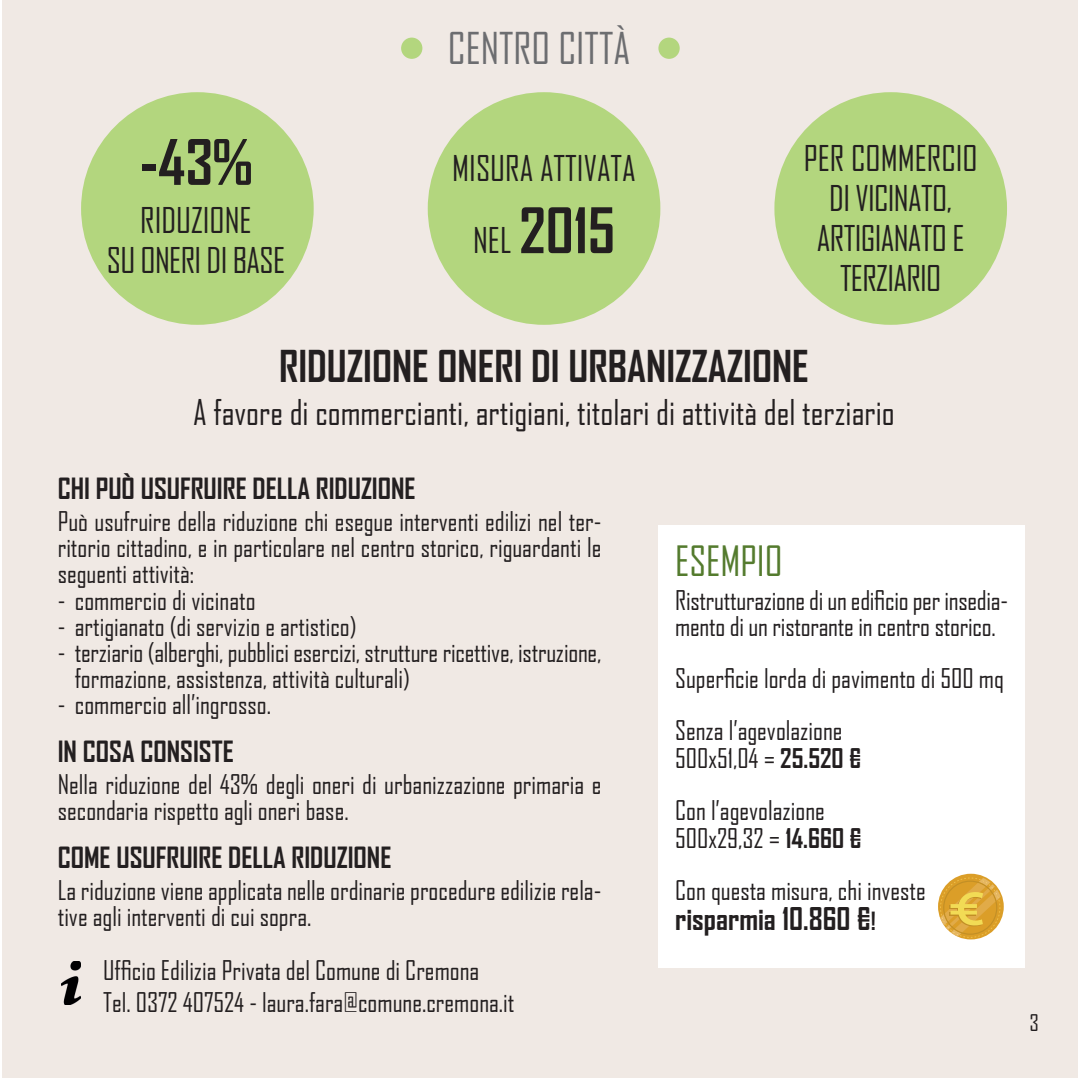
<style>
.page{position:relative;width:1078px;height:1078px;background:#fff}
.page>*{position:absolute;margin:0;border:0;box-sizing:border-box;transform-origin:0 0}
.t1{font:700 60px "Agency FB";color:#231f20}
.t2{font:700 42px "Agency FB";color:#231f20}
.t3{font:42px "Agency FB";color:#6c6d70}
.t4{font:40px "Agency FB";color:#547b2e}
.t5{font:34px "Agency FB";color:#231f20}
.t6{font:34px/40px "Agency FB";letter-spacing:-.02em;color:#231f20;text-align:center}
.t7{font:700 30px "Agency FB";color:#231f20}
.t8{font:700 28px "Agency FB";color:#231f20}
.t9{font:26px/26px "Agency FB";color:#231f20}
.t10{font:22px "Agency FB";color:#231f20}
.s1{font-weight:400;font-size:34px}
.s2{font-weight:700}
.s3{font-size:24px}
</style>
<div class="page">
<div style="left:2px;top:0;width:1075px;height:1077px;background:#f0e9e4"></div>
<div style="left:81px;top:92px;width:232px;height:233px;background:#b3d67e;border-radius:50%"></div>
<div style="left:427px;top:92px;width:233px;height:233px;background:#b3d67e;border-radius:50%"></div>
<div style="left:774px;top:92px;width:232px;height:233px;background:#b3d67e;border-radius:50%"></div>
<div style="left:401px;top:38px;width:21px;height:21px;background:#b3d67e;border-radius:50%"></div>
<div style="left:658px;top:38px;width:21px;height:21px;background:#b3d67e;border-radius:50%"></div>
<div style="left:658px;top:525px;width:366px;height:442px;background:#fff"></div>
<img style="left:61px;top:961px;width:20px;height:43px">
<svg style="left:937px;top:873px;width:66px;height:66px"></svg>
<svg style="left:939px;top:877px;width:61px;height:60px"></svg>
<h2 class="t3" style="left:447px;top:23px;width:184px">CENTRO CITTÀ</h2>
<h1 class="t1" style="left:139px;top:125px;width:114px">-43%</h1>
<h3 class="t6" style="left:107px;top:199px;width:180px">RIDUZIONE<br>SU ONERI DI BASE</h3>
<h3 class="t5" style="left:452px;top:148px;width:185px">MISURA ATTIVATA</h3>
<h1 class="t1" style="left:473px;top:193px;width:143px"><span class="s1">NEL</span> 2015</h1>
<h3 class="t6" style="left:803px;top:137px;width:175px">PER COMMERCIO<br>DI VICINATO,<br>ARTIGIANATO E<br>TERZIARIO</h3>
<h2 class="t2" style="left:279px;top:340px;width:531px">RIDUZIONE ONERI DI URBANIZZAZIONE</h2>
<h3 class="t5" style="left:193px;top:391px;width:702px">A favore di commercianti, artigiani, titolari di attività del terziario</h3>
<p class="t8" style="left:58px;top:471px;width:359px">CHI PUÒ USUFRUIRE DELLA RIDUZIONE</p>
<p class="t9" style="left:58px;top:508px;width:545px;text-align:justify">Può usufruire della riduzione chi esegue interventi edilizi nel ter&shy;ritorio cittadino, e in particolare nel centro storico, riguardanti le seguenti attività:</p>
<p class="t9" style="left:58px;top:586px;width:199px">- commercio di vicinato</p>
<p class="t9" style="left:58px;top:612px;width:300px">- artigianato (di servizio e artistico)</p>
<p class="t9" style="left:75px;top:638px;width:528px;text-indent:-17px">- terziario (alberghi, pubblici esercizi, strutture ricettive, istruzione, formazione, assistenza, attività culturali)</p>
<p class="t9" style="left:58px;top:690px;width:215px">- commercio all’ingrosso.</p>
<p class="t8" style="left:58px;top:733px;width:177px">IN COSA CONSISTE</p>
<p class="t9" style="left:58px;top:770px;width:545px">Nella riduzione del 43% degli oneri di urbanizzazione primaria e secondaria rispetto agli oneri base.</p>
<p class="t8" style="left:58px;top:839px;width:335px">COME USUFRUIRE DELLA RIDUZIONE</p>
<p class="t9" style="left:58px;top:876px;width:545px">La riduzione viene applicata nelle ordinarie procedure edilizie rela&shy;tive agli interventi di cui sopra.</p>
<p class="t9" style="left:103px;top:953px;width:413px;line-height:32px">Ufficio Edilizia Privata del Comune di Cremona<br>Tel. 0372 407524 - laura.fara@comune.cremona.it</p>
<h3 class="t4" style="left:675px;top:536px;width:109px">ESEMPIO</h3>
<p class="t9" style="left:675px;top:586px;width:334px">Ristrutturazione di un edificio per insedia&shy;mento di un ristorante in centro storico.</p>
<p class="t9" style="left:675px;top:651px;width:330px;line-height:52px">Superficie lorda di pavimento di 500 mq<br>Senza l’agevolazione</p>
<p class="t9" style="left:675px;top:731px;width:187px;line-height:52px">500x51,04 = <span class="s2">25.520 €<br></span>Con l’agevolazione</p>
<p class="t9" style="left:675px;top:811px;width:252px;line-height:52px">500x29,32 = <span class="s2">14.660 €<br></span>Con questa misura, chi investe</p>
<p class="t7" style="left:675px;top:899px;width:202px">risparmia 10.860 €<span class="s3">!</span></p>
<p class="t10" style="left:1029px;top:1009px;width:11px">3</p>
</div>
